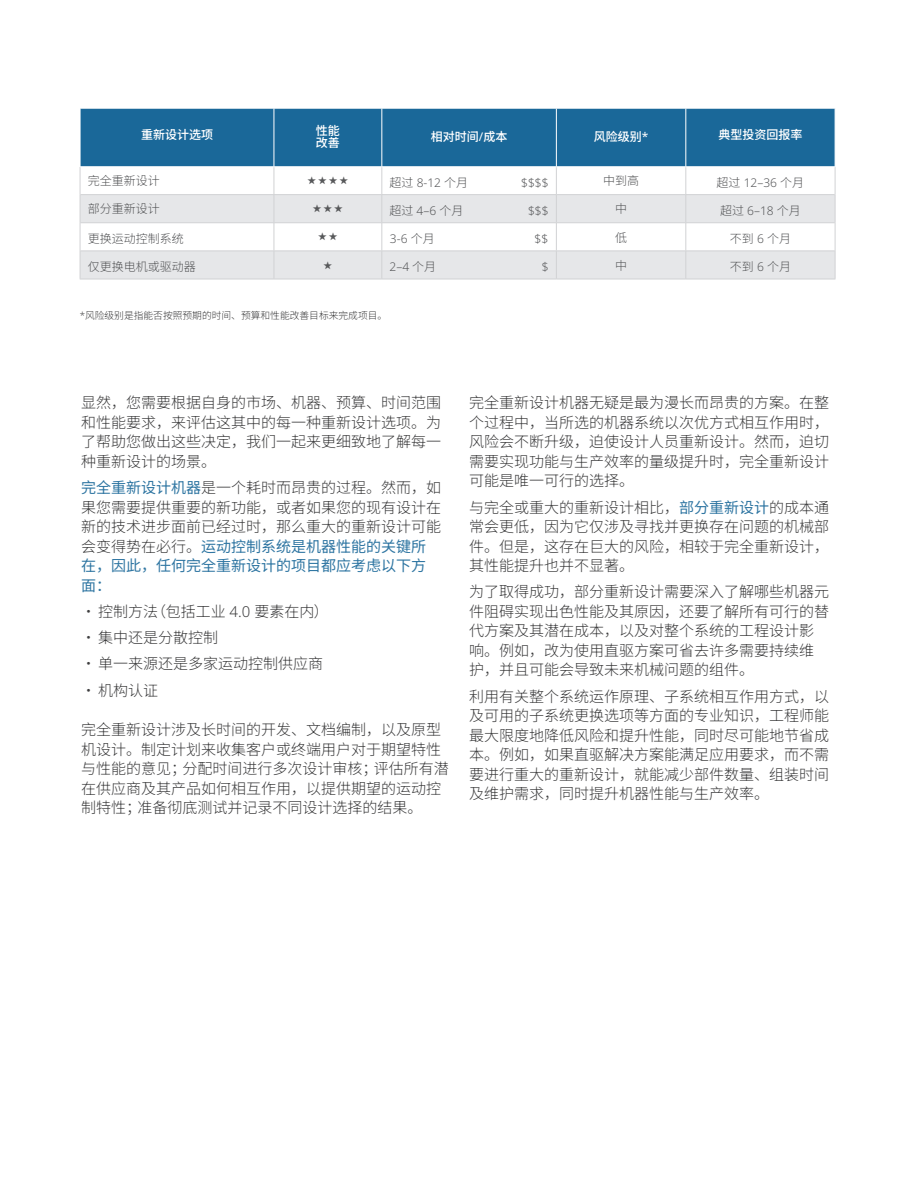
<style>
.page{position:relative;width:918px;height:1188px;background:#fff}
.page>*{position:absolute;margin:0;border:0;box-sizing:border-box;transform-origin:0 0}
.Body{font:300 15px/19.5px "Noto Sans SC";color:#3e3e3f;text-align:justify}
.t1{font:300 12px "Noto Sans SC";color:#57585a}
.t2{font:500 12px "Noto Sans SC";color:#fff}
.t3{font:300 12px "Noto Sans";color:#57585a}
.t4{font:300 9.75px "Noto Sans SC";color:#3e3e3f}
.s1{font-family:"Noto Sans";font-weight:400}
.s2{font-family:"Noto Sans"}
.s3{font-family:"Noto Sans SC"}
.s4{font-weight:400;color:#3177a3}
</style>
<div class="page">
<div style="left:81px;top:109px;width:754px;height:58px;background:#1a6899"></div>
<svg style="left:81px;top:195px;width:754px;height:84px;fill:#e6e7e9"></svg>
<svg style="left:80px;top:168px;width:1px;height:111px"></svg>
<svg style="left:835px;top:167px;width:1px;height:112px"></svg>
<hr style="left:80px;top:279px;width:194px;height:1px;background:#d1d2d4">
<hr style="left:274px;top:279px;width:108px;height:1px;background:#d1d2d4">
<hr style="left:382px;top:279px;width:174px;height:1px;background:#d1d2d4">
<hr style="left:556px;top:279px;width:130px;height:1px;background:#d1d2d4">
<hr style="left:686px;top:279px;width:149px;height:1px;background:#d1d2d4">
<hr style="left:80px;top:194px;width:194px;height:1px;background:#d1d2d4">
<hr style="left:274px;top:194px;width:108px;height:1px;background:#d1d2d4">
<hr style="left:382px;top:194px;width:174px;height:1px;background:#d1d2d4">
<hr style="left:556px;top:194px;width:130px;height:1px;background:#d1d2d4">
<hr style="left:686px;top:194px;width:149px;height:1px;background:#d1d2d4">
<hr style="left:80px;top:223px;width:194px;height:1px;background:#d1d2d4">
<hr style="left:274px;top:223px;width:108px;height:1px;background:#d1d2d4">
<hr style="left:382px;top:223px;width:174px;height:1px;background:#d1d2d4">
<hr style="left:556px;top:223px;width:130px;height:1px;background:#d1d2d4">
<hr style="left:686px;top:223px;width:149px;height:1px;background:#d1d2d4">
<hr style="left:80px;top:251px;width:194px;height:1px;background:#d1d2d4">
<hr style="left:274px;top:251px;width:108px;height:1px;background:#d1d2d4">
<svg style="left:274px;top:168px;width:1px;height:111px"></svg>
<hr style="left:382px;top:251px;width:174px;height:1px;background:#d1d2d4">
<svg style="left:382px;top:168px;width:1px;height:111px"></svg>
<hr style="left:556px;top:251px;width:130px;height:1px;background:#d1d2d4">
<svg style="left:556px;top:168px;width:1px;height:111px"></svg>
<hr style="left:686px;top:251px;width:149px;height:1px;background:#d1d2d4">
<svg style="left:686px;top:168px;width:1px;height:111px"></svg>
<hr style="left:274px;top:108px;width:1px;height:59px;background:#fff">
<hr style="left:382px;top:108px;width:1px;height:59px;background:#fff">
<hr style="left:556px;top:108px;width:1px;height:59px;background:#fff">
<hr style="left:686px;top:108px;width:1px;height:59px;background:#fff">
<svg style="left:313px;top:205px;width:30px;height:7px"></svg>
<svg style="left:318px;top:233px;width:19px;height:8px"></svg>
<svg style="left:324px;top:261px;width:8px;height:8px"></svg>
<p class="t2" style="left:141px;top:128px;width:73px">重新设计选项</p>
<p class="t2" style="left:316px;top:123px;width:25px">性能</p>
<p class="t2" style="left:316px;top:135px;width:25px">改善</p>
<p class="t2" style="left:431px;top:129px;width:78px">相对时间<span class="s1">/</span>成本</p>
<p class="t2" style="left:594px;top:129px;width:56px">风险级别<span class="s1">*</span></p>
<p class="t2" style="left:718px;top:128px;width:85px">典型投资回报率</p>
<p class="t1" style="left:88px;top:174px;width:73px">完全重新设计</p>
<p class="t1" style="left:390px;top:176px;width:80px">超过 <span class="s2">8-12</span> 个月</p>
<p class="t3" style="left:521px;top:176px;width:29px">$$$$</p>
<p class="t1" style="left:603px;top:174px;width:37px">中到高</p>
<p class="t3" style="left:717px;top:176px;width:89px"><span class="s3">超过</span> 12–36 <span class="s3">个月</span></p>
<p class="t1" style="left:88px;top:202px;width:73px">部分重新设计</p>
<p class="t1" style="left:389px;top:204px;width:75px">超过 <span class="s2">4–6</span> 个月</p>
<p class="t3" style="left:528px;top:204px;width:22px">$$$</p>
<p class="t1" style="left:615px;top:202px;width:13px">中</p>
<p class="t1" style="left:720px;top:204px;width:82px">超过 <span class="s2">6–18</span> 个月</p>
<p class="t1" style="left:88px;top:232px;width:97px">更换运动控制系统</p>
<p class="t3" style="left:390px;top:232px;width:46px">3-6 <span class="s3">个月</span></p>
<p class="t3" style="left:535px;top:232px;width:15px">$$</p>
<p class="t1" style="left:615px;top:230px;width:13px">低</p>
<p class="t1" style="left:730px;top:232px;width:63px">不到 <span class="s2">6</span> 个月</p>
<p class="t1" style="left:88px;top:260px;width:109px">仅更换电机或驱动器</p>
<p class="t3" style="left:389px;top:260px;width:48px">2–4 <span class="s3">个月</span></p>
<p class="t3" style="left:542px;top:260px;width:8px">$</p>
<p class="t1" style="left:615px;top:259px;width:13px">中</p>
<p class="t1" style="left:730px;top:260px;width:63px">不到 <span class="s2">6</span> 个月</p>
<p class="t4" style="left:80px;top:310px;width:309px"><span class="s2">*</span>风险级别是指能否按照预期的时间、预算和性能改善目标来完成项目。</p>
<p class="Body" style="left:81px;top:393px;width:361px">显然，您需要根据自身的市场、机器、预算、时间范围和性能要求，来评估这其中的每一种重新设计选项。为了帮助您做出这些决定，我们一起来更细致地了解每一种重新设计的场景。</p>
<p class="Body" style="left:81px;top:478px;width:361px;text-align:left"><span class="s4">完全重新设计机器</span>是一个耗时而昂贵的过程。然而，如果您需要提供重要的新功能，或者如果您的现有设计在新的技术进步面前已经过时，那么重大的重新设计可能会变得势在必行。<span class="s4">运动控制系统是机器性能的关键所在，因此，任何完全重新设计的项目都应考虑以下方面：</span></p>
<p class="Body" style="left:81px;top:602px;width:249px">• 控制方法（包括工业 <span class="s2">4.0</span> 要素在内）</p>
<p class="Body" style="left:81px;top:628px;width:139px">• 集中还是分散控制</p>
<p class="Body" style="left:81px;top:654px;width:244px">• 单一来源还是多家运动控制供应商</p>
<p class="Body" style="left:81px;top:681px;width:79px">• 机构认证</p>
<p class="Body" style="left:81px;top:720px;width:369px;text-align:left">完全重新设计涉及长时间的开发、文档编制，以及原型机设计。制定计划来收集客户或终端用户对于期望特性与性能的意见；分配时间进行多次设计审核；评估所有潜在供应商及其产品如何相互作用，以提供期望的运动控制特性；准备彻底测试并记录不同设计选择的结果。</p>
<p class="Body" style="left:469px;top:393px;width:361px">完全重新设计机器无疑是最为漫长而昂贵的方案。在整个过程中，当所选的机器系统以次优方式相互作用时，风险会不断升级，迫使设计人员重新设计。然而，迫切需要实现功能与生产效率的量级提升时，完全重新设计可能是唯一可行的选择。</p>
<p class="Body" style="left:469px;top:498px;width:361px">与完全或重大的重新设计相比，<span class="s4">部分重新设计</span>的成本通常会更低，因为它仅涉及寻找并更换存在问题的机械部件。但是，这存在巨大的风险，相较于完全重新设计，其性能提升也并不显著。</p>
<p class="Body" style="left:469px;top:582px;width:361px;text-align:left">为了取得成功，部分重新设计需要深入了解哪些机器元件阻碍实现出色性能及其原因，还要了解所有可行的替代方案及其潜在成本，以及对整个系统的工程设计影响。例如，改为使用直驱方案可省去许多需要持续维护，并且可能会导致未来机械问题的组件。</p>
<p class="Body" style="left:469px;top:687px;width:361px">利用有关整个系统运作原理、子系统相互作用方式，以及可用的子系统更换选项等方面的专业知识，工程师能最大限度地降低风险和提升性能，同时尽可能地节省成本。例如，如果直驱解决方案能满足应用要求，而不需要进行重大的重新设计，就能减少部件数量、组装时间及维护需求，同时提升机器性能与生产效率。</p>
</div>
